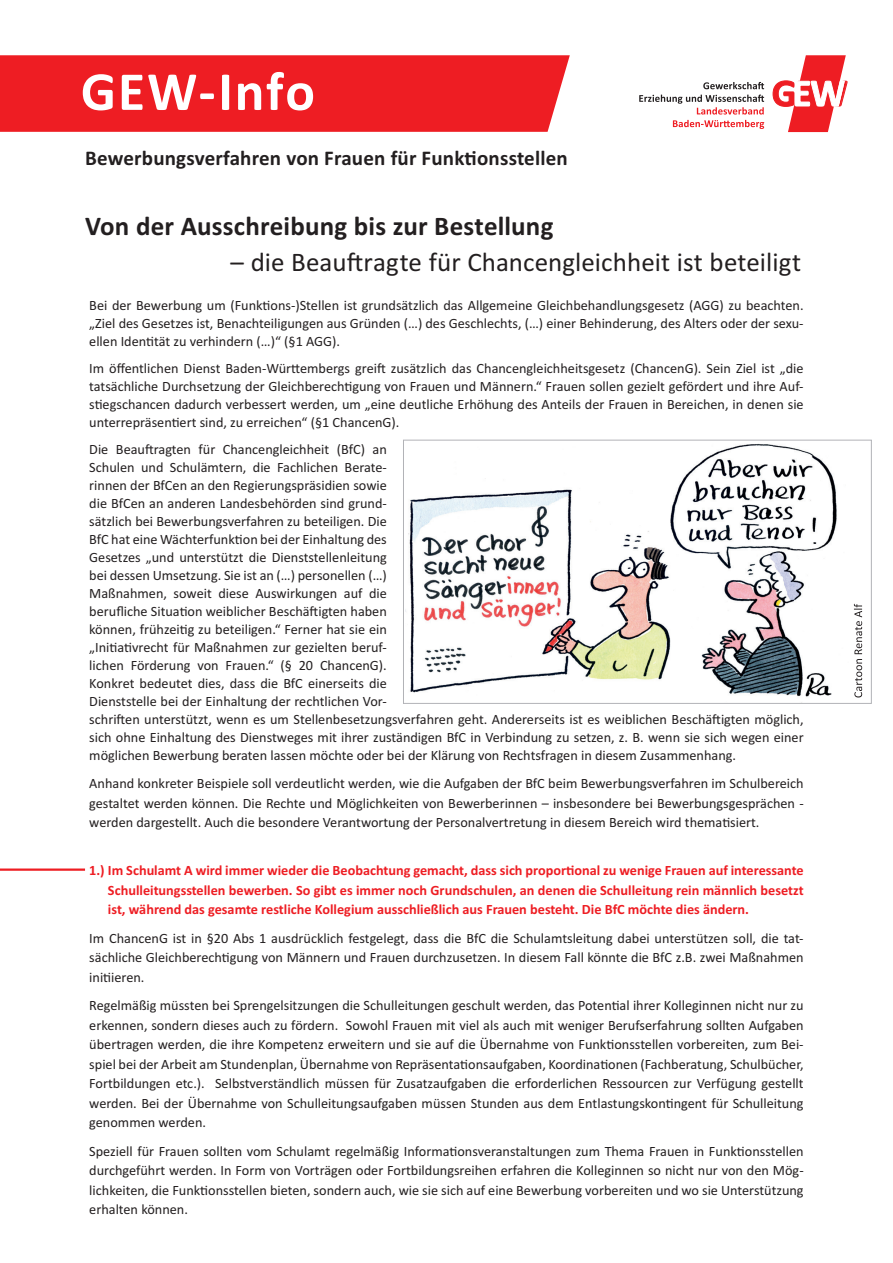
<style>
.page{position:relative;width:893px;height:1263px;background:#fff}
.page>*{position:absolute;margin:0;border:0;box-sizing:border-box;transform-origin:0 0}
.t1{font:700 55.5px "Calibri";letter-spacing:.03em;color:#fff}
.t2{font:700 39.15px "Calibri";color:#ee1d23}
.t3{font:27px "Calibri";letter-spacing:.005em;color:#231f20}
.t4{font:700 27px "Calibri";letter-spacing:.005em;color:#231f20}
.t5{font:700 21px "Calibri";letter-spacing:.01em;color:#231f20}
.t6{font:14.25px/18px "Calibri";color:#231f20;text-align:justify}
.t7{font:700 14.25px/19.5px "Calibri";color:#ee1d23;text-align:justify}
</style>
<div class="page">
<img style="left:405px;top:444px;width:432px;height:253px">
<div style="left:403px;top:440px;width:468px;height:264px;border:1px solid #b2b3b7"></div>
<svg style="left:854px;top:604px;width:8px;height:93px"></svg>
<svg style="left:639px;top:95px;width:125px;height:34px"></svg>
<svg style="left:703px;top:82px;width:61px;height:7px"></svg>
<svg style="left:772px;top:55px;width:76px;height:77px"></svg>
<div style="left:0;top:55px;width:570px;height:77px;background:#ee1d23"></div>
<hr style="left:0;top:868px;width:85px;height:3px;background:#ee1d23">
<h1 class="t1" style="left:81px;top:56px;width:236px">GEW-Info</h1>
<h2 class="t2" style="left:812px;top:68px;width:37px">W</h2>
<h3 class="t5" style="left:85px;top:145px;width:484px">Bewerbungsverfahren von Frauen für Funktionsstellen</h3>
<h3 class="t4" style="left:85px;top:209px;width:470px">Von der Ausschreibung bis zur Bestellung</h3>
<h3 class="t3" style="left:231px;top:245px;width:572px">– die Beauftragte für Chancengleichheit ist beteiligt</h3>
<p class="t6" style="left:89px;top:296px;width:716px">Bei der Bewerbung um (Funktions-)Stellen ist grundsätzlich das Allgemeine Gleichbehandlungsgesetz (AGG) zu beachten. „Ziel des Gesetzes ist, Benachteiligungen aus Gründen (…) des Geschlechts, (…) einer Behinderung, des Alters oder der sexu&shy;ellen Identität zu verhindern (…)“ (§1 AGG).</p>
<p class="t6" style="left:89px;top:359px;width:716px">Im öffentlichen Dienst Baden-Württembergs greift zusätzlich das Chancengleichheitsgesetz (ChancenG). Sein Ziel ist „die tatsächliche Durchsetzung der Gleichberechtigung von Frauen und Männern.“ Frauen sollen gezielt gefördert und ihre Auf&shy;stiegschancen dadurch verbessert werden, um „eine deutliche Erhöhung des Anteils der Frauen in Bereichen, in denen sie unterrepräsentiert sind, zu erreichen“ (§1 ChancenG).</p>
<p class="t6" style="left:89px;top:440px;width:716px;text-align:left">Die Beauftragten für Chancengleichheit (BfC) an<br>Schulen und Schulämtern, die Fachlichen Berate-<br>rinnen der BfCen an den Regierungspräsidien sowie<br>die BfCen an anderen Landesbehörden sind grund-<br>sätzlich bei Bewerbungsverfahren zu beteiligen. Die<br>BfC hat eine Wächterfunktion bei der Einhaltung des<br>Gesetzes „und unterstützt die Dienststellenleitung<br>bei dessen Umsetzung. Sie ist an (…) personellen (…)<br>Maßnahmen, soweit diese Auswirkungen auf die<br>berufliche Situation weiblicher Beschäftigten haben<br>können, frühzeitig zu beteiligen.“ Ferner hat sie ein<br>„Initiativrecht für Maßnahmen zur gezielten beruf-<br>lichen Förderung von Frauen.“ (§ 20 ChancenG).<br>Konkret bedeutet dies, dass die BfC einerseits die<br>Dienststelle bei der Einhaltung der rechtlichen Vor-<br>schriften unterstützt, wenn es um Stellenbesetzungsverfahren geht. Andererseits ist es weiblichen Beschäftigten möglich, sich ohne Einhaltung des Dienstweges mit ihrer zuständigen BfC in Verbindung zu setzen, z. B. wenn sie sich wegen einer möglichen Bewerbung beraten lassen möchte oder bei der Klärung von Rechtsfragen in diesem Zusammenhang.</p>
<p class="t6" style="left:89px;top:773px;width:716px;line-height:19.5px">Anhand konkreter Beispiele soll verdeutlicht werden, wie die Aufgaben der BfC beim Bewerbungsverfahren im Schulbereich gestaltet werden können. Die Rechte und Möglichkeiten von Bewerberinnen – insbesondere bei Bewerbungsgesprächen - werden dargestellt. Auch die besondere Verantwortung der Personalvertretung in diesem Bereich wird thematisiert.</p>
<p class="t7" style="left:108px;top:861px;width:697px;text-indent:-19px">1.) Im Schulamt A wird immer wieder die Beobachtung gemacht, dass sich proportional zu wenige Frauen auf interessante Schulleitungsstellen bewerben. So gibt es immer noch Grundschulen, an denen die Schulleitung rein männlich besetzt ist, während das gesamte restliche Kollegium ausschließlich aus Frauen besteht. Die BfC möchte dies ändern.</p>
<p class="t6" style="left:89px;top:928px;width:716px;line-height:19.5px">Im ChancenG ist in §20 Abs 1 ausdrücklich festgelegt, dass die BfC die Schulamtsleitung dabei unterstützen soll, die tat&shy;sächliche Gleichberechtigung von Männern und Frauen durchzusetzen. In diesem Fall könnte die BfC z.B. zwei Maßnahmen initiieren.</p>
<p class="t6" style="left:89px;top:995px;width:716px;line-height:19.5px">Regelmäßig müssten bei Sprengelsitzungen die Schulleitungen geschult werden, das Potential ihrer Kolleginnen nicht nur zu erkennen, sondern dieses auch zu fördern. Sowohl Frauen mit viel als auch mit weniger Berufserfahrung sollten Aufgaben übertragen werden, die ihre Kompetenz erweitern und sie auf die Übernahme von Funktionsstellen vorbereiten, zum Bei&shy;spiel bei der Arbeit am Stundenplan, Übernahme von Repräsentationsaufgaben, Koordinationen (Fachberatung, Schulbücher, Fortbildungen etc.). Selbstverständlich müssen für Zusatzaufgaben die erforderlichen Ressourcen zur Verfügung gestellt werden. Bei der Übernahme von Schulleitungsaufgaben müssen Stunden aus dem Entlastungskontingent für Schulleitung genommen werden.</p>
<p class="t6" style="left:89px;top:1141px;width:716px;line-height:19.5px">Speziell für Frauen sollten vom Schulamt regelmäßig Informationsveranstaltungen zum Thema Frauen in Funktionsstellen durchgeführt werden. In Form von Vorträgen oder Fortbildungsreihen erfahren die Kolleginnen so nicht nur von den Mög&shy;lichkeiten, die Funktionsstellen bieten, sondern auch, wie sie sich auf eine Bewerbung vorbereiten und wo sie Unterstützung erhalten können.</p>
</div>
